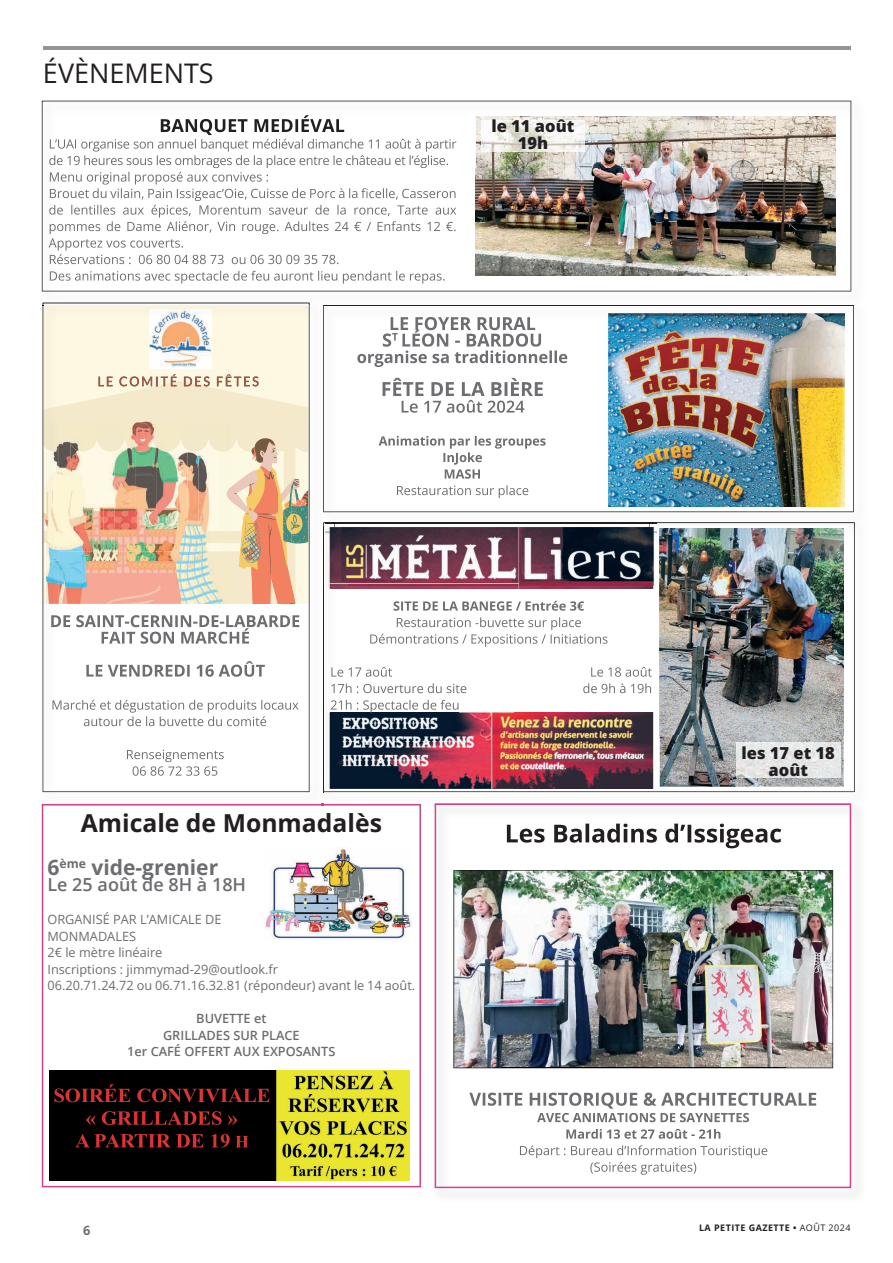
<style>
.page{position:relative;width:893px;height:1263px;background:#fff}
.page>*{position:absolute;margin:0;border:0;box-sizing:border-box;transform-origin:0 0}
.t1{font:27px "Open Sans";color:#231f20}
.t2{font:700 24.75px "Open Sans";color:#231f20}
.t3{font:700 21px "Open Sans";color:#6c6d70}
.t4{font:600 18px "Open Sans";color:#6c6d70}
.t5{font:800 16.5px/16.5px "Open Sans";color:#231f20;text-align:center}
.t6{font:12.75px/16.5px "Open Sans";color:#6c6d70}
.t7{font:600 12.75px/16.5px "Open Sans";color:#6c6d70;text-align:center}
.t8{font:700 12.75px "Open Sans";color:#6c6d70}
.t9{font:700 9px "Open Sans";letter-spacing:.05em;color:#231f20}
.s1{font-weight:400}
</style>
<div class="page">
<hr style="left:43px;top:47px;width:808px;height:3px;background:#939598">
<svg style="left:42px;top:806px;width:379px;height:381px"></svg>
<img style="left:434px;top:806px;width:425px;height:390px">
<img style="left:435px;top:806px;width:416px;height:382px">
<img style="left:323px;top:792px;width:532px;height:14px">
<img style="left:323px;top:804px;width:98px;height:2px">
<img style="left:435px;top:803px;width:416px;height:3px">
<img style="left:323px;top:526px;width:532px;height:266px">
<img style="left:41px;top:305px;width:280px;height:501px">
<img style="left:42px;top:804px;width:279px;height:2px">
<svg style="left:43px;top:305px;width:267px;height:487px"></svg>
<img style="left:324px;top:522px;width:531px;height:4px">
<img style="left:323px;top:305px;width:531px;height:207px">
<img style="left:42px;top:301px;width:275px;height:4px">
<img style="left:44px;top:305px;width:264px;height:1px">
<img style="left:42px;top:101px;width:809px;height:190px">
<img style="left:481px;top:120px;width:104px;height:32px">
<img style="left:737px;top:743px;width:103px;height:35px">
<img style="left:252px;top:438px;width:14px;height:22px">
<img style="left:291px;top:478px;width:17px;height:66px">
<h1 class="t1" style="left:43px;top:54px;width:172px">ÉVÈNEMENTS</h1>
<p class="t5" style="left:491px;top:117px;width:84px">le 11 août<br>19h</p>
<h2 class="t2" style="left:81px;top:806px;width:303px">Amicale de Monmadalès</h2>
<h3 class="t3" style="left:48px;top:852px;width:172px">6<sup>ème</sup> vide-grenier</h3>
<h3 class="t4" style="left:48px;top:872px;width:200px">Le 25 août de 8H à 18H</h3>
<p class="t6" style="left:48px;top:911px;width:369px">ORGANISÉ PAR L’AMICALE DE<br>MONMADALES<br>2€ le mètre linéaire<br>Inscriptions : jimmymad-29@outlook.fr<br>06.20.71.24.72 ou 06.71.16.32.81 (répondeur) avant le 14 août.</p>
<p class="t7" style="left:127px;top:1010px;width:210px">BUVETTE et<br>GRILLADES SUR PLACE<br>1er CAFÉ OFFERT AUX EXPOSANTS</p>
<p class="t5" style="left:742px;top:744px;width:95px">les 17 et 18 août</p>
<p class="t8" style="left:83px;top:1221px;width:9px">6</p>
<p class="t9" style="left:699px;top:1221px;width:153px">LA PETITE GAZETTE • <span class="s1">AOÛT 2024</span></p>
</div>
